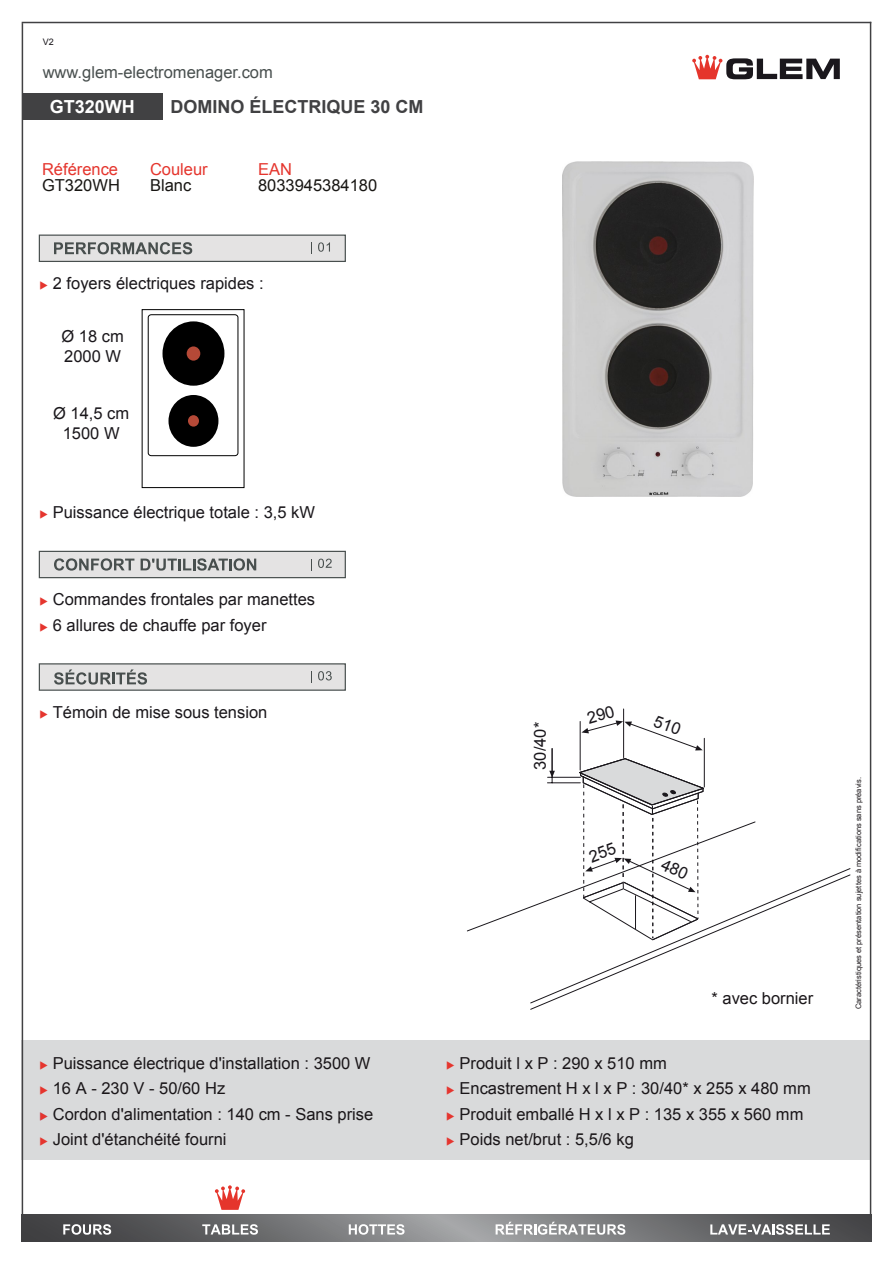
<style>
.page{position:relative;width:893px;height:1263px;background:#fff}
.page>*{position:absolute;margin:0;border:0;box-sizing:border-box;transform-origin:0 0}
.t1{font:700 18px "Arial";color:#414143}
.t2{font:700 18px "Arial";color:#fff}
.t3{font:16.5px "Arial";color:#1a1619}
.t4{font:16.5px/19.8px "Arial";color:#1a171b;text-align:center}
.t5{font:16.5px "Arial";color:#484f4e}
.t6{font:16.5px "Arial";color:#181613}
.t7{font:16.5px "Arial";color:#e5352d}
.t8{font:16.5px "Arial";color:#1a171c}
.t9{font:9px "Arial";color:#1a171c}
.t10{font:7.5px "Arial";color:#1a1619}
.s1{color:#e5352e}
.s2{color:#e5352f}
</style>
<div class="page">
<svg style="left:467px;top:821px;width:383px;height:189px"></svg>
<hr style="left:580px;top:721px;width:1px;height:49px;background:#1a171c">
<hr style="left:623px;top:709px;width:1px;height:49px;background:#1a171c">
<hr style="left:704px;top:738px;width:1px;height:49px;background:#1a171c">
<hr style="left:548px;top:777px;width:32px;height:1px;background:#1a171c">
<hr style="left:547px;top:782px;width:33px;height:1px;background:#1a171c">
<hr style="left:552px;top:748px;width:1px;height:35px;background:#1a171c">
<svg style="left:549px;top:748px;width:6px;height:30px"></svg>
<div style="left:22px;top:1041px;width:849px;height:119px;background:#d9dadb"></div>
<div style="left:39px;top:663px;width:307px;height:28px;background:#e4e3e3;border:1px solid #484f4e"></div>
<svg style="left:311px;top:671px;width:1px;height:12px"></svg>
<svg style="left:318px;top:671px;width:14px;height:9px"></svg>
<svg style="left:54px;top:669px;width:93px;height:15px"></svg>
<div style="left:39px;top:551px;width:307px;height:27px;background:#e4e3e3;border:1px solid #484f4e"></div>
<svg style="left:318px;top:559px;width:14px;height:9px"></svg>
<svg style="left:54px;top:558px;width:80px;height:13px"></svg>
<svg style="left:141px;top:558px;width:115px;height:13px"></svg>
<div style="left:39px;top:235px;width:307px;height:27px;background:#e4e3e3;border:1px solid #484f4e"></div>
<svg style="left:311px;top:242px;width:1px;height:12px"></svg>
<svg style="left:318px;top:242px;width:12px;height:10px"></svg>
<svg style="left:54px;top:242px;width:138px;height:12px"></svg>
<div style="left:142px;top:309px;width:102px;height:179px;border:1px solid #000"></div>
<div style="left:148px;top:314px;width:90px;height:142px;border:1px solid #000;border-radius:3px"></div>
<div style="left:168px;top:395px;width:50px;height:52px;background:#000;border-radius:50%"></div>
<div style="left:188px;top:415px;width:11px;height:12px;background:#b54937;border-radius:50%"></div>
<div style="left:162px;top:321px;width:62px;height:65px;background:#000;border-radius:50%"></div>
<div style="left:187px;top:346px;width:13px;height:15px;background:#b54937;border-radius:50%"></div>
<img style="left:562px;top:161px;width:192px;height:335px">
<div style="left:22px;top:93px;width:141px;height:27px;background:#414143"></div>
<hr style="left:22px;top:22px;width:849px;height:1px;background:#414143">
<hr style="left:22px;top:23px;width:1px;height:1193px;background:#414143">
<hr style="left:870px;top:22px;width:1px;height:1195px;background:#414143">
<svg style="left:22px;top:1214px;width:849px;height:27px;background:#6d6e70"></svg>
<svg style="left:692px;top:55px;width:148px;height:24px"></svg>
<svg style="left:215px;top:1185px;width:30px;height:25px"></svg>
<svg style="left:496px;top:1222px;width:129px;height:13px"></svg>
<svg style="left:202px;top:1224px;width:56px;height:11px"></svg>
<svg style="left:349px;top:1224px;width:56px;height:11px"></svg>
<svg style="left:63px;top:1224px;width:48px;height:11px"></svg>
<svg style="left:710px;top:1224px;width:120px;height:11px"></svg>
<svg style="left:581px;top:708px;width:122px;height:42px"></svg>
<svg style="left:578px;top:758px;width:128px;height:182px"></svg>
<p class="t9" style="left:43px;top:36px;width:13px">V2</p>
<p class="t5" style="left:43px;top:61px;width:232px">www.glem-electromenager.com</p>
<p class="t2" style="left:50px;top:95px;width:87px">GT320WH</p>
<p class="t1" style="left:171px;top:95px;width:255px">DOMINO ÉLECTRIQUE 30 CM</p>
<p class="t7" style="left:42px;top:159px;width:78px">Référence</p>
<p class="t7" style="left:150px;top:159px;width:59px">Couleur</p>
<p class="t7" style="left:258px;top:159px;width:35px">EAN</p>
<p class="t6" style="left:42px;top:175px;width:79px">GT320WH</p>
<p class="t6" style="left:150px;top:175px;width:43px">Blanc</p>
<p class="t6" style="left:258px;top:175px;width:121px">8033945384180</p>
<p class="t4" style="left:39px;top:273px;width:226px"><span class="s1">◆</span> 2 foyers électriques rapides :</p>
<p class="t4" style="left:62px;top:326px;width:64px;text-align:left">Ø 18 cm<br>2000 W</p>
<p class="t4" style="left:53px;top:403px;width:78px">Ø 14,5 cm<br>1500 W</p>
<p class="t4" style="left:39px;top:503px;width:277px"><span class="s1">◆</span> Puissance électrique totale : 3,5 kW</p>
<p class="t4" style="left:39px;top:590px;width:277px"><span class="s1">◆</span> Commandes frontales par manettes</p>
<p class="t4" style="left:39px;top:615px;width:229px"><span class="s1">◆</span> 6 allures de chauffe par foyer</p>
<p class="t4" style="left:39px;top:702px;width:230px"><span class="s1">◆</span> Témoin de mise sous tension</p>
<p class="t8" style="left:529px;top:770px;width:49px;rotate:-90deg">30/40*</p>
<p class="t3" style="left:39px;top:1052px;width:333px"><span class="s1">◆</span> Puissance électrique d'installation : 3500 W</p>
<p class="t3" style="left:39px;top:1078px;width:187px"><span class="s1">◆</span> 16 A - 230 V - 50/60 Hz</p>
<p class="t3" style="left:446px;top:1052px;width:222px"><span class="s1">◆</span> Produit l x P : 290 x 510 mm</p>
<p class="t3" style="left:711px;top:987px;width:103px">* avec bornier</p>
<p class="t3" style="left:446px;top:1078px;width:366px"><span class="s2">◆</span> Encastrement H x l x P : 30/40* x 255 x 480 mm</p>
<p class="t3" style="left:53px;top:1103px;width:322px">Cordon d'alimentation : 140 cm - Sans prise</p>
<p class="t3" style="left:446px;top:1103px;width:359px"><span class="s2">◆</span> Produit emballé H x l x P : 135 x 355 x 560 mm</p>
<p class="t3" style="left:39px;top:1129px;width:189px"><span class="s1">◆</span> Joint d'étanchéité fourni</p>
<p class="t3" style="left:446px;top:1129px;width:189px"><span class="s2">◆</span> Poids net/brut : 5,5/6 kg</p>
<p class="t10" style="left:854px;top:1009px;width:234px;rotate:-90deg">Caractéristiques et présentation sujettes à modifications sans préavis.</p>
</div>
